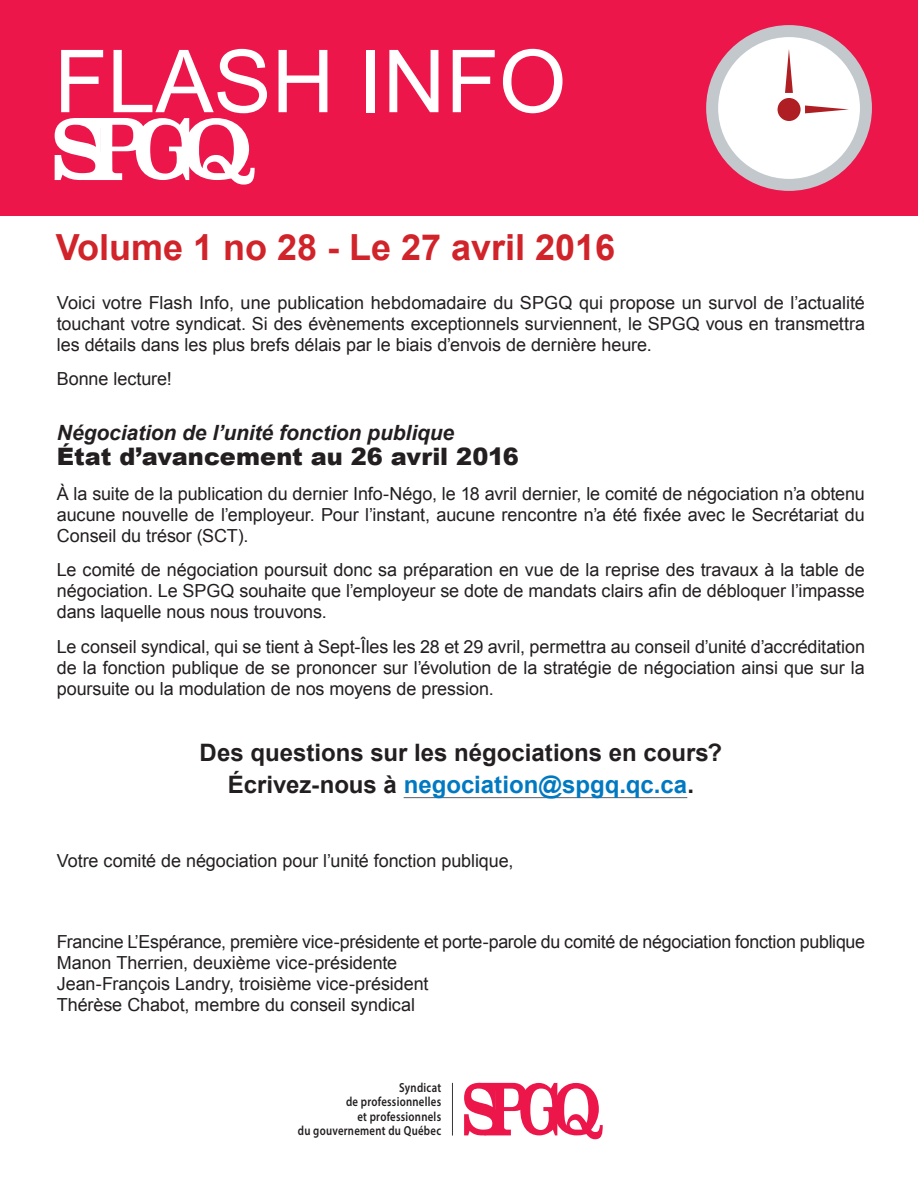
<style>
.page{position:relative;width:918px;height:1188px;background:#fff}
.page>*{position:absolute;margin:0;border:0;box-sizing:border-box;transform-origin:0 0}
.t1{font:87px "Arial";color:#fff}
.t2{font:700 36px "Arial";color:#d1232a}
.t3{font:700 24px/32.2px "Arial";color:#231f20;text-align:center}
.t4{font:900 24px "Arial";color:#231f20}
.t5{font:italic 700 21px "Arial";letter-spacing:-.005em;color:#231f20}
.t6{font:18px/21px "Arial";letter-spacing:-.005em;color:#231f20;text-align:justify}
.t7{font:600 13.2px/14.2px "Myriad Pro";letter-spacing:.025em;color:#231f20;text-align:right;scale:.82 1}
.s1{color:#0079c2}
</style>
<div class="page">
<div style="left:0;top:0;width:918px;height:216px;background:#ed164b"></div>
<svg style="left:55px;top:118px;width:200px;height:67px"></svg>
<div style="left:712px;top:31px;width:154px;height:154px;background:#fff;border-radius:50%"></div>
<div style="left:706px;top:25px;width:166px;height:166px;border:12px solid #c2c8cc;border-radius:50%"></div>
<svg style="left:785px;top:49px;width:8px;height:44px"></svg>
<svg style="left:805px;top:105px;width:44px;height:8px"></svg>
<div style="left:778px;top:98px;width:23px;height:23px;background:#af1e22;border-radius:50%"></div>
<hr style="left:452px;top:1083px;width:1px;height:53px;background:#231f20">
<svg style="left:464px;top:1083px;width:139px;height:56px"></svg>
<hr style="left:404px;top:797px;width:283px;height:1px;background:#697379">
<h1 class="t1" style="left:54px;top:25px;width:514px">flash info</h1>
<h2 class="t2" style="left:56px;top:224px;width:561px">Volume 1 no 28 - Le 27 avril 2016</h2>
<p class="t6" style="left:57px;top:292px;width:810px">Voici votre Flash I nfo, une publication hebdomadaire du SPGQ qui propose un survol de l’actualité touchant votre syndicat. Si des évènements exceptionnels surviennent, le SPGQ vous en transmettra les détails dans les plus brefs délais par le biais d’envois de dernière heure.</p>
<p class="t6" style="left:57px;top:368px;width:116px">Bonne lecture!</p>
<p class="t5" style="left:57px;top:418px;width:399px">Négociation de l’unité fonction publique</p>
<h3 class="t4" style="left:57px;top:439px;width:464px">État d’avancement au 26 avril 2016</h3>
<p class="t6" style="left:57px;top:483px;width:810px">À la suite de la publication du dernier I nfo-Négo, le 18 avril dernier, le comité de négociation n’a obtenu aucune nouvelle de l’employeur. Pour l’instant, aucune rencontre n’a été fixée avec le Secrétariat du Conseil du trésor (SCT).</p>
<p class="t6" style="left:57px;top:560px;width:810px">Le comité de négociation poursuit donc sa préparation en vue de la reprise des travaux à la table de négociation. Le SPGQ souhaite que l’employeur se dote de mandats clairs afin de débloquer l’impasse dans laquelle nous nous trouvons.</p>
<p class="t6" style="left:57px;top:636px;width:810px">Le conseil syndical, qui se tient à Sept-Îles les 28 et 29 avril, permettra au conseil d’unité d’accréditation de la fonction publique de se prononcer sur l’évolution de la stratégie de négociation ainsi que sur la poursuite ou la modulation de nos moyens de pression.</p>
<h3 class="t3" style="left:200px;top:737px;width:524px">Des questions sur les négociations en cours?<br>Écrivez-nous à <span class="s1">negociation@spgq.qc.ca</span>.</h3>
<p class="t6" style="left:57px;top:850px;width:458px">Votre comité de négociation pour l’unité fonction publique,</p>
<p class="t6" style="left:57px;top:932px;width:810px;text-align:left">Francine L’Espérance, première vice-présidente et porte-parole du comité de négociation fonction publique Manon Therrien, deuxième vice-présidente<br>Jean-François Landry, troisième vice-président<br>Thérèse Chabot, membre du conseil syndical</p>
<p class="t7" style="left:298px;top:1080px;width:176px">Syndicat<br>de professionnelles<br>et professionnels<br>du gouvernement du Québec</p>
</div>
